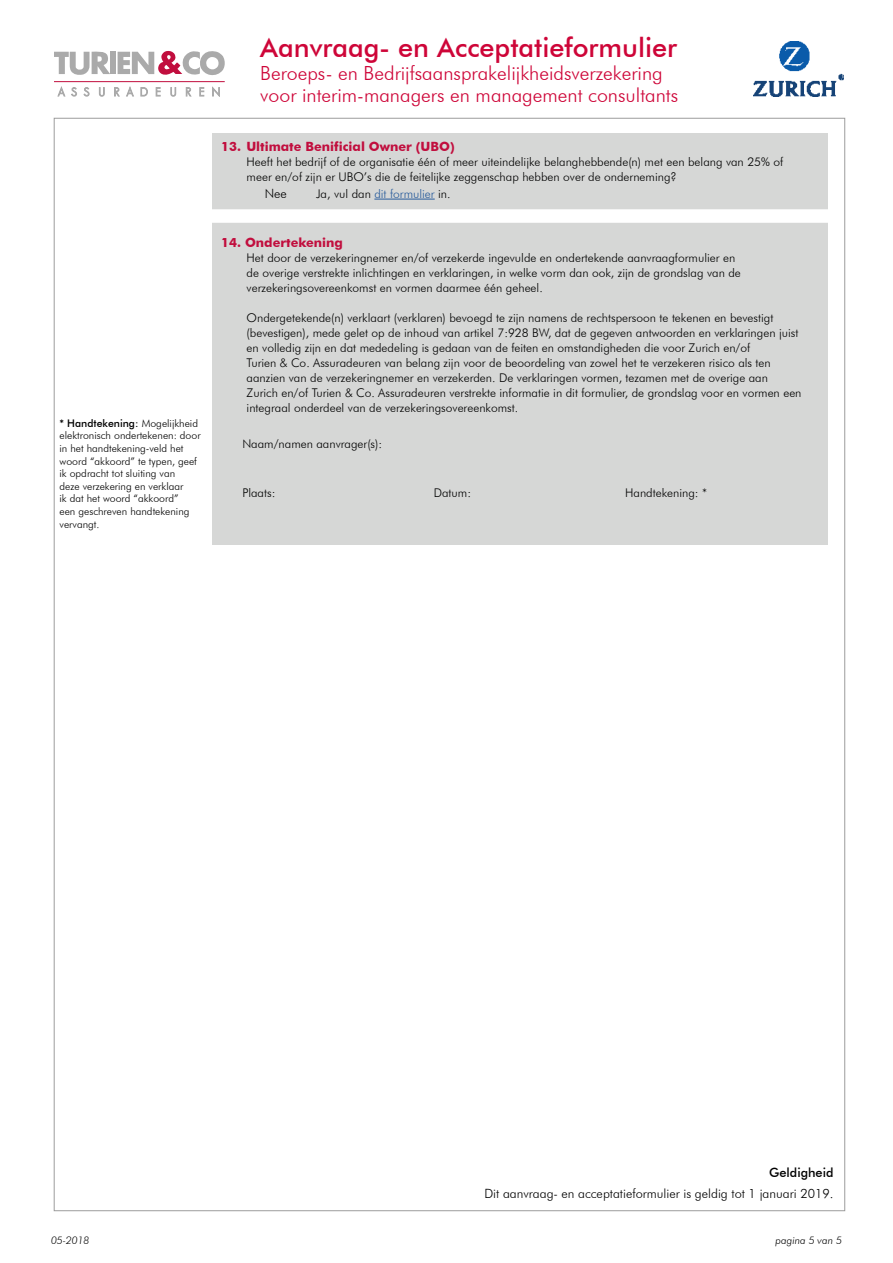
<style>
.page{position:relative;width:893px;height:1263px;background:#fff}
.page>*{position:absolute;margin:0;border:0;box-sizing:border-box;transform-origin:0 0}
.t1{font:500 27px "Futura BT";color:#ce0538}
.t2{font:300 19.5px/22.5px "Futura BT";color:#ce0538}
.t3{font:300 12.75px "Futura BT";color:#000}
.t4{font:700 12.75px "Futura BT";color:#c10e3e}
.t5{font:500 12.75px "Futura BT";color:#000}
.t6{font:300 12px/15px "Futura BT";color:#000}
.t7{font:300 10.5px/12.6px "Futura BT";color:#000}
.t8{font:italic 300 10.5px "Futura BT";color:#000}
.s1{font-weight:500}
.s2{color:#275b9b}
</style>
<div class="page">
<div style="left:212px;top:133px;width:616px;height:411px;background:#d6d7d6"></div>
<img style="left:753px;top:42px;width:91px;height:55px">
<div style="left:110px;top:52px;width:5px;height:22px;background:#aaa"></div>
<svg style="left:118px;top:51px;width:107px;height:24px"></svg>
<svg style="left:54px;top:51px;width:56px;height:24px"></svg>
<svg style="left:58px;top:87px;width:7px;height:9px"></svg>
<svg style="left:71px;top:87px;width:6px;height:9px"></svg>
<svg style="left:84px;top:87px;width:5px;height:9px"></svg>
<svg style="left:99px;top:87px;width:6px;height:10px"></svg>
<svg style="left:114px;top:87px;width:6px;height:9px"></svg>
<svg style="left:126px;top:87px;width:8px;height:9px"></svg>
<svg style="left:141px;top:87px;width:7px;height:9px"></svg>
<svg style="left:156px;top:87px;width:4px;height:9px"></svg>
<svg style="left:170px;top:87px;width:6px;height:10px"></svg>
<svg style="left:186px;top:87px;width:5px;height:9px"></svg>
<svg style="left:199px;top:87px;width:5px;height:9px"></svg>
<svg style="left:212px;top:87px;width:8px;height:10px"></svg>
<hr style="left:54px;top:81px;width:171px;height:1px;background:#c10e3e">
<hr style="left:374px;top:199px;width:61px;height:1px;background:#275b9b">
<div style="left:208px;top:209px;width:627px;height:14px;background:#fff"></div>
<p class="t7" style="left:60px;top:417px;width:143px"><span class="s1">* Handtekening:</span> Mogelijkheid elektronisch ondertekenen: door in het handtekening-veld het woord “akkoord” te typen, geef ik opdracht tot sluiting van<br>deze verzekering en verklaar<br>ik dat het woord “akkoord”<br>een geschreven handtekening vervangt.</p>
<h1 class="t1" style="left:260px;top:31px;width:418px">Aanvraag- en Acceptatieformulier</h1>
<h2 class="t2" style="left:260px;top:61px;width:419px">Beroeps- en Bedrijfsaansprakelijkheidsverzekering voor interim-managers en management consultants</h2>
<p class="t4" style="left:221px;top:139px;width:235px">13. Ultimate Benificial Owner (UBO)</p>
<p class="t6" style="left:247px;top:154px;width:538px">Heeft het bedrijf of de organisatie één of meer uiteindelijke belanghebbende(n) met een belang van 25% of meer en/of zijn er UBO’s die de feitelijke zeggenschap hebben over de onderneming?</p>
<p class="t3" style="left:265px;top:185px;width:24px">Nee</p>
<p class="t6" style="left:316px;top:186px;width:136px">Ja, vul dan <span class="s2">dit formulier</span> in.</p>
<p class="t4" style="left:221px;top:234px;width:123px">14. Ondertekening</p>
<p class="t6" style="left:247px;top:250px;width:496px">Het door de verzekeringnemer en/of verzekerde ingevulde en ondertekende aanvraagformulier en de overige verstrekte inlichtingen en verklaringen, in welke vorm dan ook, zijn de grondslag van de verzekeringsovereenkomst en vormen daarmee één geheel.</p>
<p class="t6" style="left:247px;top:310px;width:556px">Ondergetekende(n) verklaart (verklaren) bevoegd te zijn namens de rechtspersoon te tekenen en bevestigt (bevestigen), mede gelet op de inhoud van artikel 7:928 BW, dat de gegeven antwoorden en verklaringen juist en volledig zijn en dat mededeling is gedaan van de feiten en omstandigheden die voor Zurich en/of<br>Turien &amp; Co. Assuradeuren van belang zijn voor de beoordeling van zowel het te verzekeren risico als ten aanzien van de verzekeringnemer en verzekerden. De verklaringen vormen, tezamen met de overige aan Zurich en/of Turien &amp; Co. Assuradeuren verstrekte informatie in dit formulier, de grondslag voor en vormen een integraal onderdeel van de verzekeringsovereenkomst.</p>
<p class="t6" style="left:242px;top:436px;width:141px">Naam/namen aanvrager(s):</p>
<p class="t6" style="left:242px;top:485px;width:35px">Plaats:</p>
<p class="t6" style="left:434px;top:485px;width:39px">Datum:</p>
<p class="t6" style="left:625px;top:485px;width:83px">Handtekening: *</p>
<p class="t5" style="left:769px;top:1165px;width:66px">Geldigheid</p>
<p class="t3" style="left:484px;top:1186px;width:351px">Dit aanvraag- en acceptatieformulier is geldig tot 1 januari 2019.</p>
<p class="t8" style="left:51px;top:1234px;width:40px">05-2018</p>
<p class="t8" style="left:775px;top:1234px;width:68px">pagina 5 van 5</p>
</div>
